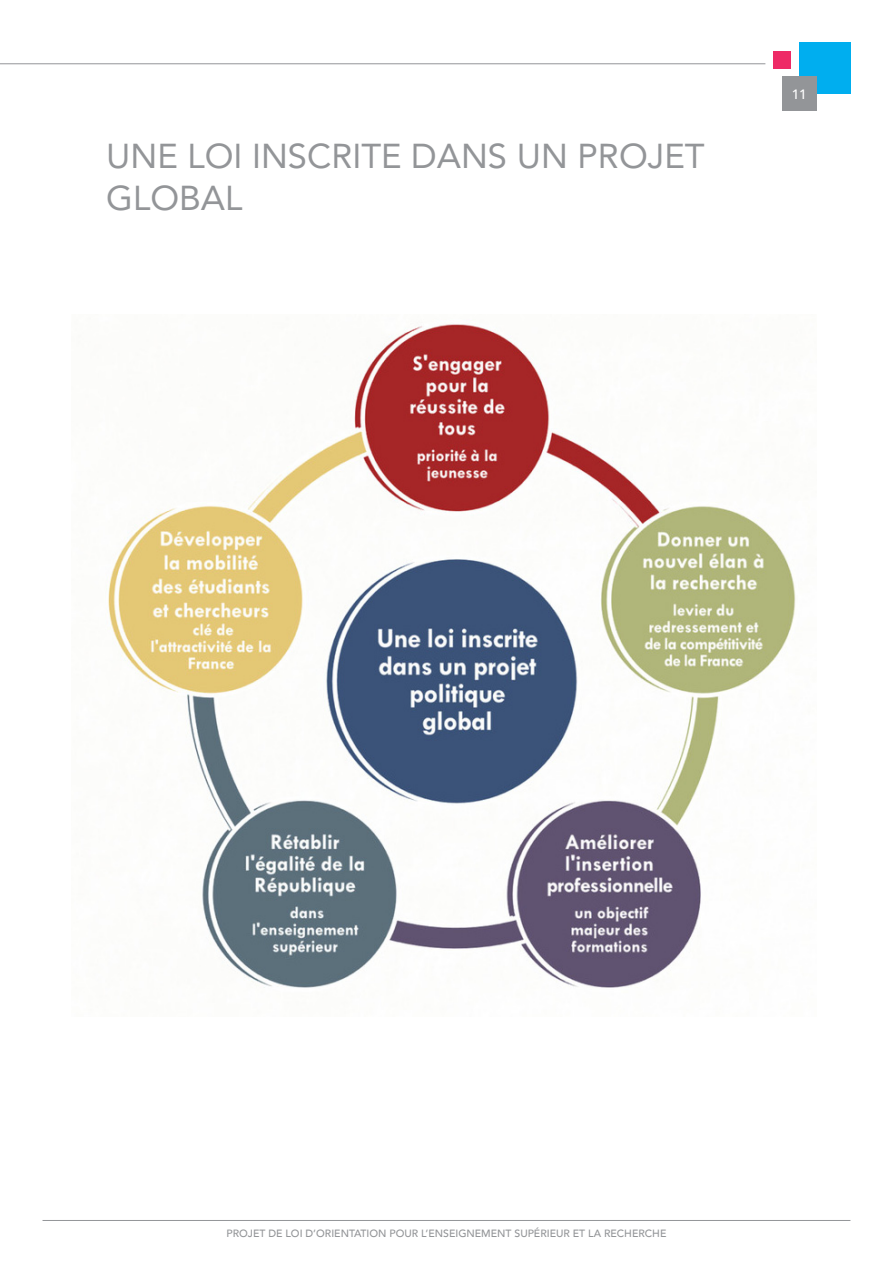
<style>
.page{position:relative;width:893px;height:1263px;background:#fff}
.page>*{position:absolute;margin:0;border:0;box-sizing:border-box;transform-origin:0 0}
.t1{font:34.5px/41.4px "Avenir";color:#939598}
.t2{font:500 13.5px "Avenir";color:#fff}
.t3{font:500 10.5px "Avenir";color:#939598}
</style>
<div class="page">
<div style="left:799px;top:43px;width:51px;height:51px;background:#00aeef"></div>
<div style="left:782px;top:77px;width:34px;height:34px;background:#939598"></div>
<div style="left:774px;top:51px;width:17px;height:17px;background:#ee2a66"></div>
<hr style="left:0;top:63px;width:765px;height:1px;background:#939598">
<hr style="left:43px;top:1220px;width:807px;height:1px;background:#939598">
<img style="left:106px;top:324px;width:690px;height:664px">
<p class="t1" style="left:106px;top:135px;width:600px">UNE LOI INSCRITE DANS UN PROJET<br>GLOBAL</p>
<p class="t2" style="left:792px;top:82px;width:17px">11</p>
<p class="t3" style="left:227px;top:1224px;width:441px">PROJET DE LOI D’ORIENTATION POUR L’ENSEIGNEMENT SUPÉRIEUR ET LA RECHERCHE</p>
</div>
